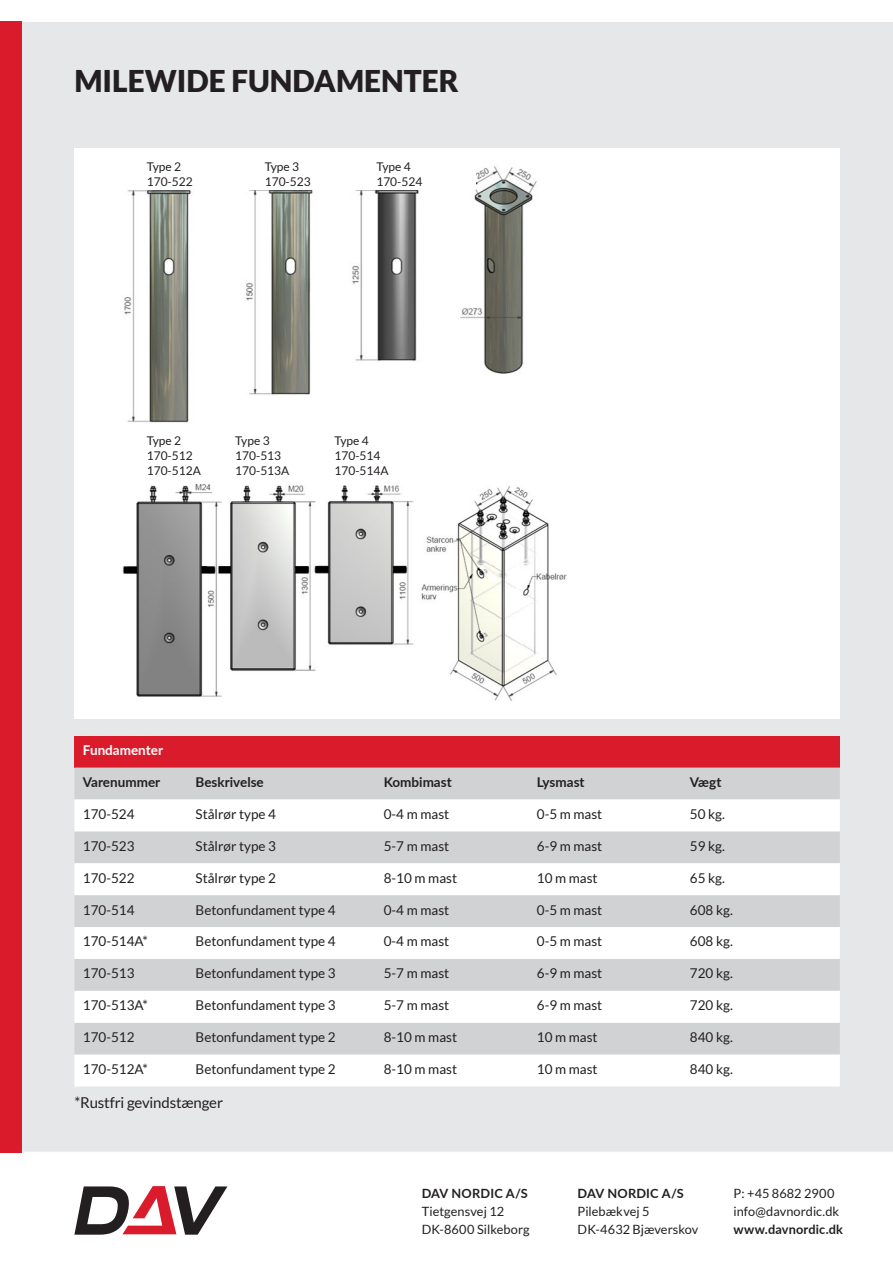
<style>
.page{position:relative;width:893px;height:1263px;background:#fff}
.page>*{position:absolute;margin:0;border:0;box-sizing:border-box;transform-origin:0 0}
.t1{font:900 30px "Lato";color:#231f20}
.t2{font:15px "Lato";letter-spacing:-.01em;color:#231f20}
.t3{font:13.5px "Lato";color:#231f20}
.t4{font:700 13.5px "Lato";color:#231f20}
.t5{font:700 13.5px "Lato";color:#fff}
.t6{font:12.75px/18px "Lato";letter-spacing:.005em;color:#231f20}
.t7{font:700 12.75px "Lato";letter-spacing:.015em;color:#231f20}
.t8{font:12px/15px "Lato";color:#231f20}
</style>
<div class="page">
<div style="left:21px;top:21px;width:872px;height:1131px;background:#e6e7e9"></div>
<div style="left:0;top:21px;width:21px;height:1131px;background:#da1b2b"></div>
<svg style="left:74px;top:1186px;width:153px;height:49px"></svg>
<div style="left:74px;top:149px;width:766px;height:570px;background:#fff"></div>
<div style="left:74px;top:736px;width:766px;height:31px;background:#da1b2b"></div>
<div style="left:74px;top:767px;width:766px;height:32px;background:#d1d2d4"></div>
<svg style="left:74px;top:799px;width:766px;height:287px"></svg>
<img style="left:124px;top:166px;width:413px;height:257px">
<img style="left:122px;top:484px;width:445px;height:217px">
<div style="left:131px;top:157px;width:345px;height:33px;background:#fff"></div>
<h1 class="t1" style="left:74px;top:64px;width:386px">MILEWIDE FUNDAMENTER</h1>
<p class="t8" style="left:147px;top:160px;width:47px">Type 2<br>170-522</p>
<p class="t8" style="left:265px;top:160px;width:47px">Type 3<br>170-523</p>
<p class="t8" style="left:376px;top:160px;width:47px">Type 4<br>170-524</p>
<p class="t8" style="left:147px;top:434px;width:56px">Type 2<br>170-512<br>170-512A</p>
<p class="t8" style="left:235px;top:434px;width:56px">Type 3<br>170-513<br>170-513A</p>
<p class="t8" style="left:334px;top:434px;width:56px">Type 4<br>170-514<br>170-514A</p>
<p class="t5" style="left:83px;top:745px;width:82px">Fundamenter</p>
<p class="t4" style="left:83px;top:777px;width:79px">Varenummer</p>
<p class="t4" style="left:196px;top:777px;width:70px">Beskrivelse</p>
<p class="t4" style="left:384px;top:777px;width:69px">Kombimast</p>
<p class="t4" style="left:537px;top:777px;width:49px">Lysmast</p>
<p class="t4" style="left:690px;top:777px;width:33px">Vægt</p>
<p class="t3" style="left:83px;top:809px;width:53px">170-524</p>
<p class="t3" style="left:196px;top:809px;width:82px">Stålrør type 4</p>
<p class="t3" style="left:384px;top:809px;width:67px">0-4 m mast</p>
<p class="t3" style="left:537px;top:809px;width:67px">0-5 m mast</p>
<p class="t3" style="left:690px;top:809px;width:37px">50 kg.</p>
<p class="t3" style="left:83px;top:840px;width:53px">170-523</p>
<p class="t3" style="left:196px;top:840px;width:82px">Stålrør type 3</p>
<p class="t3" style="left:384px;top:840px;width:67px">5-7 m mast</p>
<p class="t3" style="left:537px;top:840px;width:67px">6-9 m mast</p>
<p class="t3" style="left:690px;top:840px;width:37px">59 kg.</p>
<p class="t3" style="left:83px;top:872px;width:53px">170-522</p>
<p class="t3" style="left:196px;top:872px;width:82px">Stålrør type 2</p>
<p class="t3" style="left:384px;top:872px;width:75px">8-10 m mast</p>
<p class="t3" style="left:537px;top:872px;width:62px">10 m mast</p>
<p class="t3" style="left:690px;top:872px;width:37px">65 kg.</p>
<p class="t3" style="left:83px;top:904px;width:53px">170-514</p>
<p class="t3" style="left:196px;top:904px;width:142px">Betonfundament type 4</p>
<p class="t3" style="left:384px;top:904px;width:67px">0-4 m mast</p>
<p class="t3" style="left:537px;top:904px;width:67px">0-5 m mast</p>
<p class="t3" style="left:690px;top:904px;width:44px">608 kg.</p>
<p class="t3" style="left:83px;top:936px;width:67px">170-514A*</p>
<p class="t3" style="left:196px;top:936px;width:142px">Betonfundament type 4</p>
<p class="t3" style="left:384px;top:936px;width:67px">0-4 m mast</p>
<p class="t3" style="left:537px;top:936px;width:67px">0-5 m mast</p>
<p class="t3" style="left:690px;top:936px;width:44px">608 kg.</p>
<p class="t3" style="left:83px;top:968px;width:53px">170-513</p>
<p class="t3" style="left:196px;top:968px;width:142px">Betonfundament type 3</p>
<p class="t3" style="left:384px;top:968px;width:67px">5-7 m mast</p>
<p class="t3" style="left:537px;top:968px;width:67px">6-9 m mast</p>
<p class="t3" style="left:690px;top:968px;width:44px">720 kg.</p>
<p class="t3" style="left:83px;top:1000px;width:67px">170-513A*</p>
<p class="t3" style="left:196px;top:1000px;width:142px">Betonfundament type 3</p>
<p class="t3" style="left:384px;top:1000px;width:67px">5-7 m mast</p>
<p class="t3" style="left:537px;top:1000px;width:67px">6-9 m mast</p>
<p class="t3" style="left:690px;top:1000px;width:44px">720 kg.</p>
<p class="t3" style="left:83px;top:1032px;width:53px">170-512</p>
<p class="t3" style="left:196px;top:1032px;width:142px">Betonfundament type 2</p>
<p class="t3" style="left:384px;top:1032px;width:75px">8-10 m mast</p>
<p class="t3" style="left:537px;top:1032px;width:62px">10 m mast</p>
<p class="t3" style="left:690px;top:1032px;width:44px">840 kg.</p>
<p class="t3" style="left:83px;top:1064px;width:67px">170-512A*</p>
<p class="t3" style="left:196px;top:1064px;width:142px">Betonfundament type 2</p>
<p class="t3" style="left:384px;top:1064px;width:75px">8-10 m mast</p>
<p class="t3" style="left:537px;top:1064px;width:62px">10 m mast</p>
<p class="t3" style="left:690px;top:1064px;width:44px">840 kg.</p>
<p class="t2" style="left:74px;top:1096px;width:150px">*Rustfri gevindstænger</p>
<p class="t7" style="left:422px;top:1186px;width:108px">DAV NORDIC A/S</p>
<p class="t6" style="left:422px;top:1203px;width:110px">Tietgensvej 12<br>DK-8600 Silkeborg</p>
<p class="t7" style="left:578px;top:1186px;width:108px">DAV NORDIC A/S</p>
<p class="t6" style="left:578px;top:1203px;width:122px">Pilebækvej 5<br>DK-4632 Bjæverskov</p>
<p class="t6" style="left:733px;top:1185px;width:107px">P: +45 8682 2900 info@davnordic.dk</p>
<p class="t7" style="left:733px;top:1222px;width:111px">www.davnordic.dk</p>
</div>
